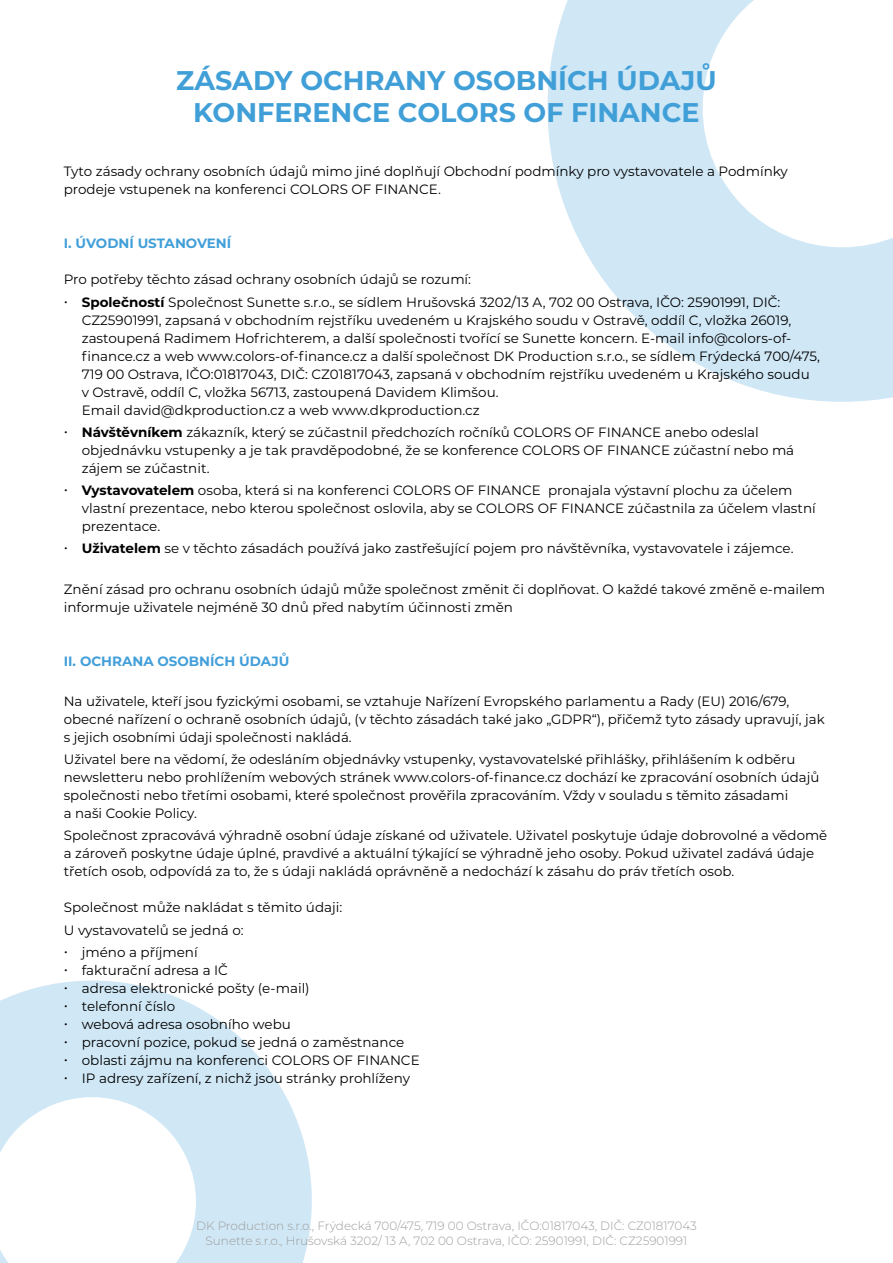
<style>
.page{position:relative;width:893px;height:1263px;background:#fff}
.page>*{position:absolute;margin:0;border:0;box-sizing:border-box;transform-origin:0 0}
.t1{font:700 27px/32.4px "Montserrat";color:#419fd8;text-align:center}
.t2{font:13.5px/18px "Montserrat";color:#000}
.t3{font:700 13.5px "Montserrat";color:#429fd9}
.t4{font:700 13.5px "Montserrat";color:#419fd8}
.t5{font:300 12px/14.4px "Montserrat";color:#9d9d9c;text-align:center}
.s1{font-weight:700}
</style>
<div class="page">
<svg style="left:0;top:980px;width:312px;height:283px;fill:#d0e7f5"></svg>
<svg style="left:547px;top:0;width:346px;height:402px;fill:#d0e7f5"></svg>
<h1 class="t1" style="left:176px;top:63px;width:542px">ZÁSADY OCHRANY OSOBNÍCH ÚDAJŮ<br>KONFERENCE COLORS OF FINANCE</h1>
<p class="t2" style="left:64px;top:162px;width:726px">Tyto zásady ochrany osobních údajů mimo jiné doplňují Obchodní podmínky pro vystavovatele a Podmínky prodeje vstupenek na konferenci COLORS OF FINANCE.</p>
<p class="t4" style="left:64px;top:234px;width:169px">I. ÚVODNÍ USTANOVENÍ</p>
<p class="t2" style="left:64px;top:270px;width:409px">Pro potřeby těchto zásad ochrany osobních údajů se rozumí:</p>
<p class="t2" style="left:82px;top:292px;width:740px;text-indent:-18px">• <span class="s1">Společností</span> Společnost Sunette s.r.o., se sídlem Hrušovská 3202/13 A, 702 00 Ostrava, IČO: 25901991, DIČ:<br>CZ25901991, zapsaná v obchodním rejstříku uvedeném u Krajského soudu v Ostravě, oddíl C, vložka 26019, zastoupená Radimem Hofrichterem, a další společnosti tvořící se Sunette koncern. E-mail info@colors-of&shy;finance.cz a web www.colors-of-finance.cz a další společnost DK Production s.r.o., se sídlem Frýdecká 700/475, 719 00 Ostrava, IČO:01817043, DIČ: CZ01817043, zapsaná v obchodním rejstříku uvedeném u Krajského soudu v Ostravě, oddíl C, vložka 56713, zastoupená Davidem Klimšou.<br>Email david@dkproduction.cz a web www.dkproduction.cz</p>
<p class="t2" style="left:82px;top:423px;width:714px;text-indent:-18px">• <span class="s1">Návštěvníkem</span> zákazník, který se zúčastnil předchozích ročníků COLORS OF FINANCE anebo odeslal objednávku vstupenky a je tak pravděpodobné, že se konference COLORS OF FINANCE zúčastní nebo má zájem se zúčastnit.</p>
<p class="t2" style="left:82px;top:481px;width:735px;text-indent:-18px">• <span class="s1">Vystavovatelem</span> osoba, která si na konferenci COLORS OF FINANCE pronajala výstavní plochu za účelem vlastní prezentace, nebo kterou společnost oslovila, aby se COLORS OF FINANCE zúčastnila za účelem vlastní prezentace.</p>
<p class="t2" style="left:64px;top:539px;width:731px">• <span class="s1">Uživatelem</span> se v těchto zásadách používá jako zastřešující pojem pro návštěvníka, vystavovatele i zájemce.</p>
<p class="t2" style="left:64px;top:579px;width:763px">Znění zásad pro ochranu osobních údajů může společnost změnit či doplňovat. O každé takové změně e-mailem informuje uživatele nejméně 30 dnů před nabytím účinnosti změn</p>
<p class="t3" style="left:64px;top:651px;width:227px">II. OCHRANA OSOBNÍCH ÚDAJŮ</p>
<p class="t2" style="left:64px;top:692px;width:762px">Na uživatele, kteří jsou fyzickými osobami, se vztahuje Nařízení Evropského parlamentu a Rady (EU) 2016/679, obecné nařízení o ochraně osobních údajů, (v těchto zásadách také jako „GDPR“), přičemž tyto zásady upravují, jak s jejich osobními údaji společnosti nakládá.</p>
<p class="t2" style="left:64px;top:750px;width:757px">Uživatel bere na vědomí, že odesláním objednávky vstupenky, vystavovatelské přihlášky, přihlášením k odběru newsletteru nebo prohlížením webových stránek www.colors-of-finance.cz dochází ke zpracování osobních údajů společnosti nebo třetími osobami, které společnost prověřila zpracováním. Vždy v souladu s těmito zásadami<br>a naši Cookie Policy.</p>
<p class="t2" style="left:64px;top:826px;width:765px">Společnost zpracovává výhradně osobní údaje získané od uživatele. Uživatel poskytuje údaje dobrovolné a vědomě a zároveň poskytne údaje úplné, pravdivé a aktuální týkající se výhradně jeho osoby. Pokud uživatel zadává údaje třetích osob, odpovídá za to, že s údaji nakládá oprávněně a nedochází k zásahu do práv třetích osob.</p>
<p class="t2" style="left:64px;top:896px;width:280px;line-height:22.2px">Společnost může nakládat s těmito údaji:<br>U vystavovatelů se jedná o:</p>
<p class="t2" style="left:64px;top:943px;width:135px">• jméno a příjmení</p>
<p class="t2" style="left:64px;top:961px;width:166px">• fakturační adresa a IČ</p>
<p class="t2" style="left:64px;top:979px;width:247px">• adresa elektronické pošty (e-mail)</p>
<p class="t2" style="left:64px;top:997px;width:113px">• telefonní číslo</p>
<p class="t2" style="left:64px;top:1015px;width:229px">• webová adresa osobního webu</p>
<p class="t2" style="left:64px;top:1033px;width:342px">• pracovní pozice, pokud se jedná o zaměstnance</p>
<p class="t2" style="left:64px;top:1051px;width:357px">• oblasti zájmu na konferenci COLORS OF FINANCE</p>
<p class="t2" style="left:64px;top:1069px;width:348px">• IP adresy zařízení, z nichž jsou stránky prohlíženy</p>
<p class="t5" style="left:196px;top:1218px;width:502px">DK Production s.r.o., Frýdecká 700/475, 719 00 Ostrava, IČO:01817043, DIČ: CZ01817043<br>Sunette s.r.o., Hrušovská 3202/ 13 A, 702 00 Ostrava, IČO: 25901991, DIČ: CZ25901991</p>
</div>
